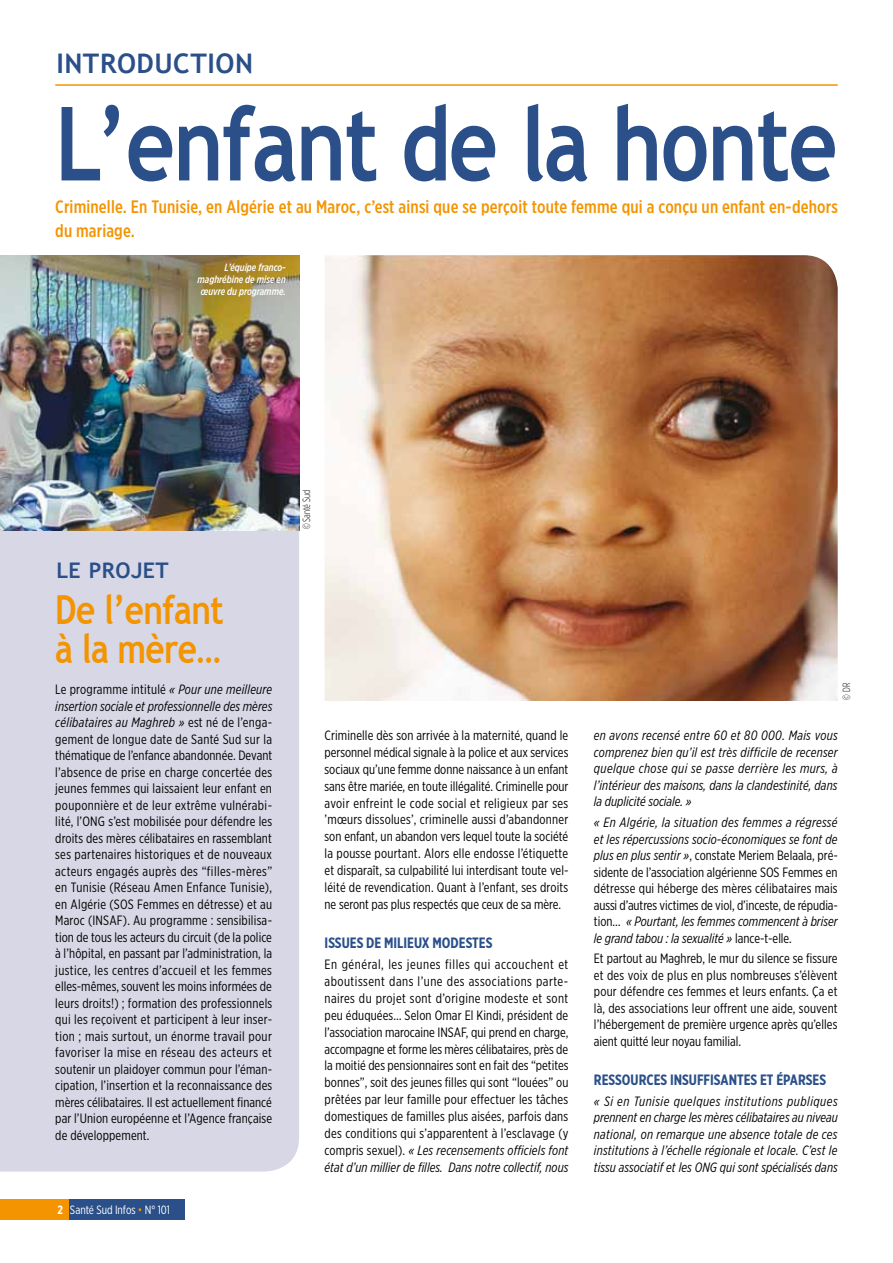
<style>
.page{position:relative;width:893px;height:1263px;background:#fff}
.page>*{position:absolute;margin:0;border:0;box-sizing:border-box;transform-origin:0 0}
.t1{font:700 102.6px "Trebuchet MS";letter-spacing:-.02em;color:#2a4f89;scale:.83 1}
.t2{font:700 40.2px/39px "Trebuchet MS";letter-spacing:-.02em;color:#f39400;scale:.83 1}
.t3{font:700 27px "Trebuchet MS";letter-spacing:.02em;color:#2a4f89}
.t4{font:700 21.45px "Trebuchet MS";letter-spacing:.02em;color:#2a4f89}
.t5{font:500 18px/24px "Gotham X Narrow";letter-spacing:.01em;color:#f39400}
.t6{font:700 15px "Gotham X Narrow";color:#2a4f89}
.t7{font:13.5px/16.5px "Gotham X Narrow";letter-spacing:.005em;color:#000;text-align:justify}
.t8{font:italic 13.5px/16.5px "Gotham X Narrow";letter-spacing:.005em;color:#000;text-align:justify}
.t9{font:12px "Gotham X Narrow";color:#fff}
.t10{font:italic 500 10.5px/12px "Gotham X Narrow";color:#fff;text-align:justify}
.t11{font:300 10.5px "Gotham X Narrow";color:#000;scale:.85 1}
.s1{font-style:italic}
.s2{font-weight:700}
.s3{color:#f39400}
</style>
<div class="page">
<div style="left:0;top:531px;width:299px;height:640px;background:#d7d7e6"></div>
<hr style="left:55px;top:84px;width:783px;height:2px;background:#f39400">
<img style="left:325px;top:255px;width:513px;height:446px">
<img style="left:0;top:255px;width:299px;height:276px">
<div style="left:0;top:1199px;width:184px;height:21px;background:#2a4f89"></div>
<div style="left:0;top:1199px;width:68px;height:21px;background:#f39400"></div>
<h3 class="t3" style="left:56px;top:47px;width:198px">introduction</h3>
<h1 class="t1" style="left:55px;top:80px;width:944px">L’enfant de la honte</h1>
<h3 class="t5" style="left:55px;top:194px;width:784px">Criminelle. En Tunisie, en Algérie et au Maroc, c’est ainsi que se perçoit toute femme qui a conçu un enfant en-dehors du mariage.</h3>
<p class="t10" style="left:198px;top:261px;width:90px;text-indent:27px">L’équipe franco&shy;maghrébine de mise en œuvre du programme.</p>
<h3 class="t4" style="left:56px;top:557px;width:114px">Le projet</h3>
<h2 class="t2" style="left:55px;top:590px;width:204px">De l’enfant à la mère…</h2>
<p class="t7" style="left:55px;top:681px;width:219px">Le programme intitulé <span class="s1">« Pour une meilleure insertion sociale et professionnelle des mères célibataires au Maghreb »</span> est né de l’enga&shy;gement de longue date de Santé Sud sur la thématique de l’enfance abandonnée. Devant l’absence de prise en charge concertée des jeunes femmes qui laissaient leur enfant en pouponnière et de leur extrême vulnérabi&shy;lité, l’ONG s’est mobilisée pour défendre les droits des mères célibataires en rassemblant ses partenaires historiques et de nouveaux acteurs engagés auprès des “filles-mères” en Tunisie (Réseau Amen Enfance Tunisie), en Algérie (SOS Femmes en détresse) et au Maroc (INSAF). Au programme : sensibilisa&shy;tion de tous les acteurs du circuit (de la police à l’hôpital, en passant par l’administration, la justice, les centres d’accueil et les femmes elles-mêmes, souvent les moins informées de leurs droits!) ; formation des professionnels qui les reçoivent et participent à leur inser&shy;tion ; mais surtout, un énorme travail pour favoriser la mise en réseau des acteurs et soutenir un plaidoyer commun pour l’éman&shy;cipation, l’insertion et la reconnaissance des mères célibataires. Il est actuellement financé par l’Union européenne et l’Agence française de développement.</p>
<p class="t9" style="left:57px;top:1203px;width:114px"><span class="s2">2</span> Santé Sud Infos <span class="s3">•</span> N° 101</p>
<p class="t11" style="left:300px;top:529px;width:48px;rotate:-90deg">© Santé Sud</p>
<p class="t7" style="left:325px;top:727px;width:245px">Criminelle dès son arrivée à la maternité, quand le personnel médical signale à la police et aux services sociaux qu’une femme donne naissance à un enfant sans être mariée, en toute illégalité. Criminelle pour avoir enfreint le code social et religieux par ses ’mœurs dissolues’, criminelle aussi d’abandonner son enfant, un abandon vers lequel toute la société la pousse pourtant. Alors elle endosse l’étiquette et disparaît, sa culpabilité lui interdisant toute vel&shy;léité de revendication. Quant à l’enfant, ses droits ne seront pas plus respectés que ceux de sa mère.</p>
<p class="t6" style="left:325px;top:934px;width:168px">ISSUES DE MILIEUX MODESTES</p>
<p class="t7" style="left:325px;top:956px;width:245px">En général, les jeunes filles qui accouchent et aboutissent dans l’une des associations parte&shy;naires du projet sont d’origine modeste et sont peu éduquées… Selon Omar El Kindi, président de l’association marocaine INSAF, qui prend en charge, accompagne et forme les mères célibataires, près de la moitié des pensionnaires sont en fait des “petites bonnes”, soit des jeunes filles qui sont “louées” ou prêtées par leur famille pour effectuer les tâches domestiques de familles plus aisées, parfois dans des conditions qui s’apparentent à l’esclavage (y compris sexuel). <span class="s1">« Les recensements officiels font état d’un millier de filles. Dans notre collectif, nous</span></p>
<p class="t11" style="left:840px;top:699px;width:20px;rotate:-90deg">© DR</p>
<p class="t8" style="left:594px;top:727px;width:245px">en avons recensé entre 60 et 80 000. Mais vous comprenez bien qu’il est très difficile de recenser quelque chose qui se passe derrière les murs, à l’intérieur des maisons, dans la clandestinité, dans la duplicité sociale. »</p>
<p class="t7" style="left:594px;top:814px;width:245px"><span class="s1">« En Algérie, la situation des femmes a régressé et les répercussions socio-économiques se font de plus en plus sentir »</span>, constate Meriem Belaala, pré&shy;sidente de l’association algérienne SOS Femmes en détresse qui héberge des mères célibataires mais aussi d’autres victimes de viol, d’inceste, de répudia&shy;tion… <span class="s1">« Pourtant, les femmes commencent à briser le grand tabou : la sexualité »</span> lance-t-elle.</p>
<p class="t7" style="left:594px;top:950px;width:245px">Et partout au Maghreb, le mur du silence se fissure et des voix de plus en plus nombreuses s’élèvent pour défendre ces femmes et leurs enfants. Ça et là, des associations leur offrent une aide, souvent l’hébergement de première urgence après qu’elles aient quitté leur noyau familial.</p>
<p class="t6" style="left:594px;top:1070px;width:198px">RESSOURCES INSUFFISANTES ET ÉPARS</p>
<p class="t6" style="left:812px;top:1070px;width:14px">ES</p>
<p class="t8" style="left:594px;top:1092px;width:245px">« Si en Tunisie quelques institutions publiques prennent en charge les mères célibataires au niveau national, on remarque une absence totale de ces institutions à l’échelle régionale et locale. C’est le tissu associatif et les ONG qui sont spécialisés dans</p>
</div>
